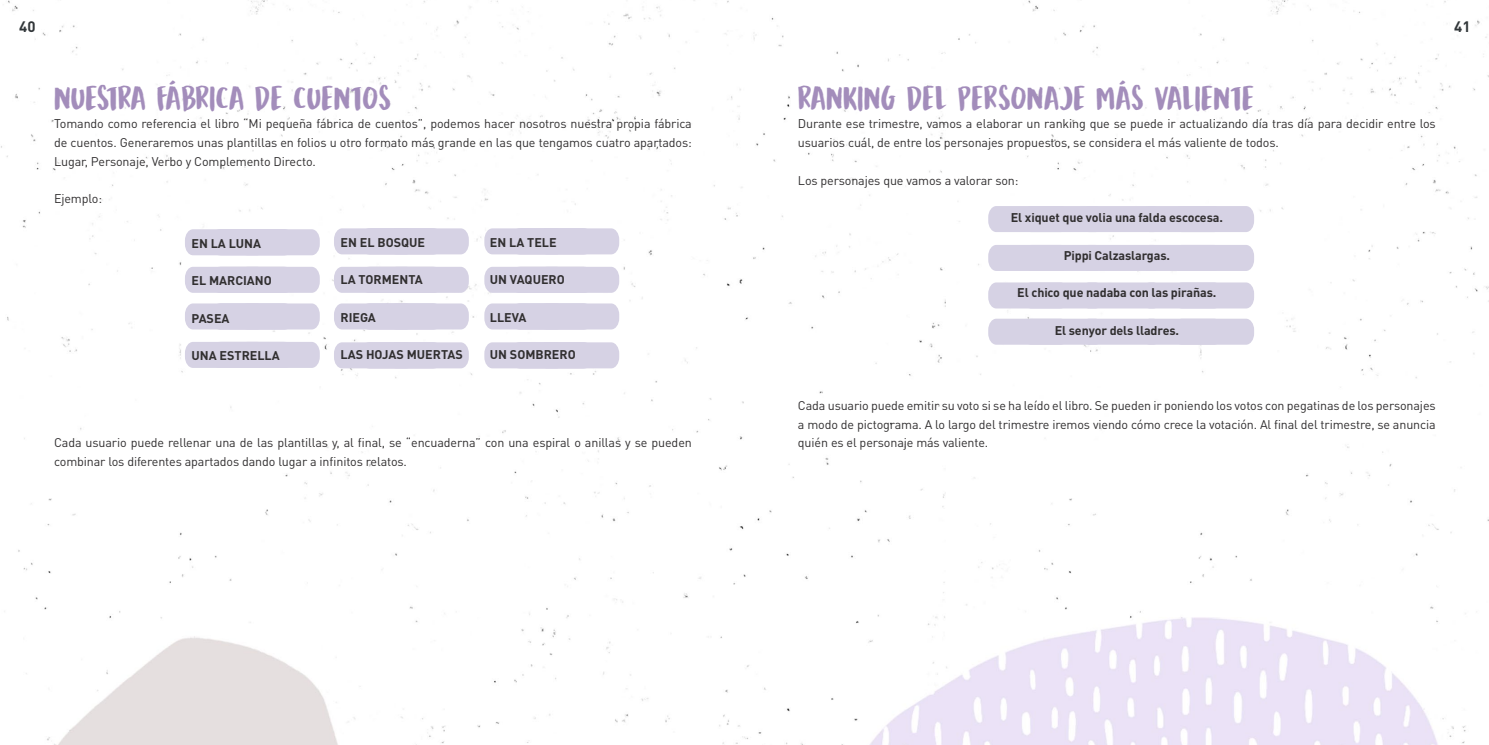
<style>
.page{position:relative;width:1489px;height:745px;background:#fff}
.page>*{position:absolute;margin:0;border:0;box-sizing:border-box;transform-origin:0 0}
.t1{font:33.75px "Mandarin Whispers";letter-spacing:.01em;color:#a38dbb}
.t2{font:700 15px "DIN Pro";color:#313639}
.t3{font:12.5px/18.8px "DIN Pro";letter-spacing:-.01em;color:#312f30;text-align:justify}
.t4{font:700 12.5px "DIN Pro";letter-spacing:-.01em;color:#312f30}
</style>
<div class="page">
<img style="left:1px;top:0;width:1487px;height:744px">
<div style="left:988px;top:318px;width:265px;height:26px;background:#d6d2e4"></div>
<div style="left:988px;top:282px;width:265px;height:26px;background:#d6d2e4"></div>
<div style="left:988px;top:245px;width:265px;height:26px;background:#d6d2e4"></div>
<div style="left:988px;top:206px;width:265px;height:26px;background:#d6d2e4"></div>
<div style="left:334px;top:342px;width:135px;height:26px;background:#d6d2e4"></div>
<div style="left:334px;top:303px;width:135px;height:26px;background:#d6d2e4"></div>
<div style="left:334px;top:266px;width:135px;height:26px;background:#d6d2e4"></div>
<div style="left:334px;top:228px;width:135px;height:26px;background:#d6d2e4"></div>
<div style="left:484px;top:228px;width:135px;height:26px;background:#d6d2e4"></div>
<div style="left:484px;top:266px;width:135px;height:26px;background:#d6d2e4"></div>
<div style="left:484px;top:303px;width:135px;height:26px;background:#d6d2e4"></div>
<div style="left:484px;top:342px;width:135px;height:26px;background:#d6d2e4"></div>
<div style="left:185px;top:229px;width:135px;height:26px;background:#d6d2e4"></div>
<div style="left:185px;top:266px;width:135px;height:26px;background:#d6d2e4"></div>
<div style="left:185px;top:303px;width:135px;height:26px;background:#d6d2e4"></div>
<div style="left:185px;top:341px;width:135px;height:26px;background:#d6d2e4"></div>
<p class="t2" style="left:19px;top:17px;width:18px">40</p>
<p class="t2" style="left:1453px;top:17px;width:18px">41</p>
<h1 class="t1" style="left:54px;top:77px;width:338px">NUESTRA FÁBRICA DE CUENTOS</h1>
<p class="t3" style="left:54px;top:114px;width:639px">Tomando como referencia el libro “Mi pequeña fábrica de cuentos”, podemos hacer nosotros nuestra propia fábrica de cuentos. Generaremos unas plantillas en folios u otro formato más grande en las que tengamos cuatro apartados:<br>Lugar, Personaje, Verbo y Complemento Directo.</p>
<p class="t3" style="left:54px;top:189px;width:50px">Ejemplo:</p>
<p class="t4" style="left:191px;top:234px;width:71px">EN LA LUNA</p>
<p class="t4" style="left:191px;top:272px;width:82px">EL MARCIANO</p>
<p class="t4" style="left:191px;top:309px;width:40px">PASEA</p>
<p class="t4" style="left:191px;top:347px;width:90px">UNA ESTRELLA</p>
<p class="t4" style="left:340px;top:234px;width:86px">EN EL BOSQUE</p>
<p class="t4" style="left:340px;top:271px;width:84px">LA TORMENTA</p>
<p class="t4" style="left:340px;top:309px;width:37px">RIEGA</p>
<p class="t4" style="left:340px;top:346px;width:124px">LAS HOJAS MUERTAS</p>
<p class="t4" style="left:490px;top:234px;width:68px">EN LA TELE</p>
<p class="t4" style="left:490px;top:271px;width:76px">UN VAQUERO</p>
<p class="t4" style="left:490px;top:309px;width:38px">LLEVA</p>
<p class="t4" style="left:490px;top:346px;width:87px">UN SOMBRERO</p>
<p class="t3" style="left:54px;top:433px;width:639px">Cada usuario puede rellenar una de las plantillas y, al final, se “encuaderna” con una espiral o anillas y se pueden combinar los diferentes apartados dando lugar a infinitos relatos.</p>
<h1 class="t1" style="left:798px;top:77px;width:457px">RANKING DEL PERSONAJE MÁS VALIENTE</h1>
<p class="t3" style="left:798px;top:114px;width:639px">Durante ese trimestre, vamos a elaborar un ranking que se puede ir actualizando día tras día para decidir entre los usuarios cuál, de entre los personajes propuestos, se considera el más valiente de todos.</p>
<p class="t3" style="left:798px;top:170px;width:222px">Los personajes que vamos a valorar son:</p>
<p class="t4" style="left:1010px;top:209px;width:214px">El xiquet que volia una falda escocesa.</p>
<p class="t4" style="left:1063px;top:246px;width:108px">Pippi Calzaslargas.</p>
<p class="t4" style="left:1017px;top:284px;width:201px">El chico que nadaba con las pirañas.</p>
<p class="t4" style="left:1054px;top:321px;width:126px">El senyor dels lladres.</p>
<p class="t3" style="left:798px;top:395px;width:639px">Cada usuario puede emitir su voto si se ha leído el libro. Se pueden ir poniendo los votos con pegatinas de los personajes a modo de pictograma. A lo largo del trimestre iremos viendo cómo crece la votación. Al final del trimestre, se anuncia quién es el personaje más valiente.</p>
</div>
